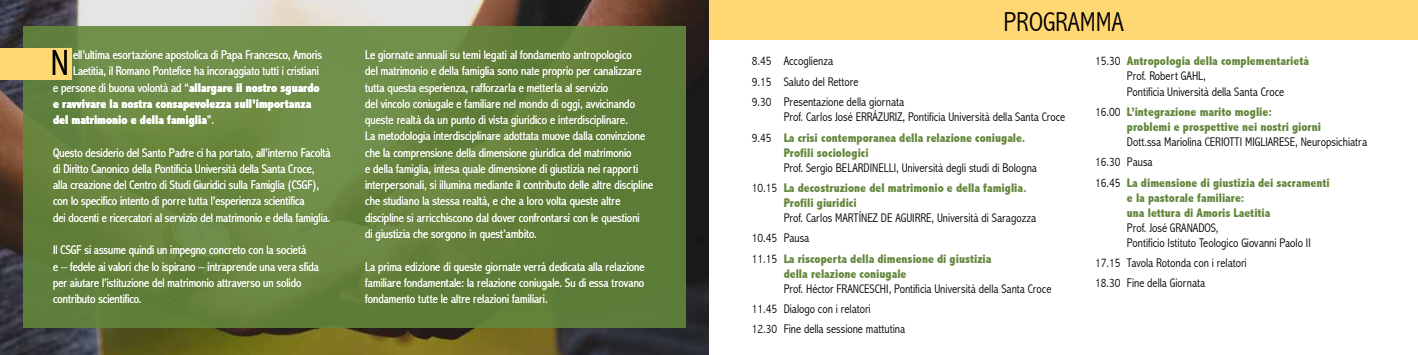
<style>
.page{position:relative;width:1418px;height:355px;background:#fff}
.page>*{position:absolute;margin:0;border:0;box-sizing:border-box;transform-origin:0 0}
.t1{font:300 condensed 36.38px "Abadi";color:#000}
.t2{font:300 condensed 27.38px "Abadi";color:#000}
.t3{font:300 condensed 12.5px/16.2px "Abadi";letter-spacing:.005em;color:#fff}
.t4{font:300 condensed 12.5px/20.2px "Abadi";color:#000}
.t5{font:800 condensed 12.5px/15px "Abadi";color:#63873b}
.t6{font:800 condensed 12.5px "Abadi";color:#fff}
.s1{font-weight:800}
.s2{font-weight:300}
.s3{font-weight:800;color:#63873b}
.s4{font-weight:300;color:#000}
</style>
<div class="page">
<img style="left:0;top:0;width:709px;height:354px">
<div style="left:23px;top:27px;width:663px;height:301px;background:linear-gradient(to right,#6b8943,#607e39)"></div>
<div style="left:709px;top:0;width:708px;height:39px;background:#ffd773"></div>
<div style="left:0;top:48px;width:72px;height:32px;background:#ffd773"></div>
<h1 class="t1" style="left:51px;top:42px;width:20px">N</h1>
<p class="t3" style="left:73px;top:47px;width:250px">ell’ultima esortazione apostolica di Papa Francesco, Amoris</p>
<p class="t3" style="left:73px;top:63px;width:247px">Laetitia, il Romano Pontefice ha incoraggiato tutti i cristiani</p>
<p class="t3" style="left:53px;top:79px;width:268px">e persone di buona volontà ad “<span class="s1">allargare il nostro sguardo</span></p>
<p class="t6" style="left:53px;top:96px;width:260px">e ravvivare la nostra consapevolezza sull’importanza</p>
<p class="t6" style="left:53px;top:112px;width:162px">del matrimonio e della famiglia<span class="s2">”.</span></p>
<p class="t3" style="left:53px;top:144px;width:279px">Questo desiderio del Santo Padre ci ha portato, all’interno Facoltà di Diritto Canonico della Pontificia Università della Santa Croce, alla creazione del Centro di Studi Giuridici sulla Famiglia (CSGF), con lo specifico intento di porre tutta l’esperienza scientifica<br>dei docenti e ricercatori al servizio del matrimonio e della famiglia.</p>
<p class="t3" style="left:53px;top:242px;width:267px">Il CSGF si assume quindi un impegno concreto con la società<br>e – fedele ai valori che lo ispirano – intraprende una vera sfida per aiutare l’istituzione del matrimonio attraverso un solido contributo scientifico.</p>
<p class="t3" style="left:365px;top:47px;width:289px">Le giornate annuali su temi legati al fondamento antropologico<br>del matrimonio e della famiglia sono nate proprio per canalizzare tutta questa esperienza, rafforzarla e metterla al servizio<br>del vincolo coniugale e familiare nel mondo di oggi, avvicinando queste realtà da un punto di vista giuridico e interdisciplinare.<br>La metodologia interdisciplinare adottata muove dalla convinzione che la comprensione della dimensione giuridica del matrimonio<br>e della famiglia, intesa quale dimensione di giustizia nei rapporti interpersonali, si illumina mediante il contributo delle altre discipline che studiano la stessa realtà, e che a loro volta queste altre discipline si arricchiscono dal dover confrontarsi con le questioni<br>di giustizia che sorgono in quest’ambito.</p>
<p class="t3" style="left:365px;top:258px;width:281px;text-align:justify">La prima edizione di queste giornate verrà dedicata alla relazione familiare fondamentale: la relazione coniugale. Su di essa trovano fondamento tutte le altre relazioni familiari.</p>
<p class="t3" style="left:466px;top:144px;width:6px">ll</p>
<p class="t3" style="left:441px;top:177px;width:6px">ll</p>
<h2 class="t2" style="left:1003px;top:5px;width:122px">PROGRAMMA</h2>
<p class="t4" style="left:751px;top:51px;width:154px">8.45 Accoglienza<br>9.15 Saluto del Rettore<br>9.30 Presentazione della giornata</p>
<p class="t4" style="left:751px;top:107px;width:315px;text-indent:32px">Prof. Carlos José ERRÁZURIZ, Pontificia Università della Santa Croce<br>9.45 <span class="s3">La crisi contemporanea della relazione coniugale.</span></p>
<p class="t5" style="left:783px;top:145px;width:86px">Profili sociologici</p>
<p class="t4" style="left:751px;top:157px;width:287px;text-indent:32px">Prof. Sergio BELARDINELLI, Università degli studi di Bologna<br>10.15 <span class="s3">La decostruzione del matrimonio e della famiglia.</span></p>
<p class="t5" style="left:783px;top:195px;width:74px">Profili giuridici</p>
<p class="t4" style="left:751px;top:207px;width:286px;text-indent:32px">Prof. Carlos MARTÍNEZ DE AGUIRRE, Università di Saragozza<br>10.45 Pausa<br>11.15 <span class="s3">La riscoperta della dimensione di giustizia</span></p>
<p class="t5" style="left:783px;top:266px;width:124px">della relazione coniugale</p>
<p class="t4" style="left:751px;top:278px;width:301px;text-indent:32px">Prof. Héctor FRANCESCHI, Pontificia Università della Santa Croce<br>11.45 Dialogo con i relatori<br>12.30 Fine della sessione mattutina</p>
<p class="t4" style="left:1126px;top:54px;width:183px;line-height:15px;text-indent:-32px">15.30 <span class="s3">Antropologia della complementarietà<br></span>Prof. Robert GAHL,<br>Pontificia Università della Santa Croce</p>
<p class="t5" style="left:1126px;top:104px;width:196px;text-indent:-32px"><span class="s4">16.00</span> L’integrazione marito moglie:<br>problemi e prospettive nei nostri giorni</p>
<p class="t4" style="left:1095px;top:131px;width:273px;text-indent:32px">Dott.ssa Mariolina CERIOTTI MIGLIARESE, Neuropsichiatra<br>16.30 Pausa<br>16.45 <span class="s3">La dimensione di giustizia dei sacramenti</span></p>
<p class="t5" style="left:1126px;top:190px;width:145px">e la pastorale familiare:<br>una lettura di Amoris Laetitia</p>
<p class="t4" style="left:1126px;top:220px;width:185px;line-height:15px">Prof. José GRANADOS,<br>Pontificio Istituto Teologico Giovanni Paolo II</p>
<p class="t4" style="left:1095px;top:252px;width:153px">17.15 Tavola Rotonda con i relatori<br>18.30 Fine della Giornata</p>
</div>
